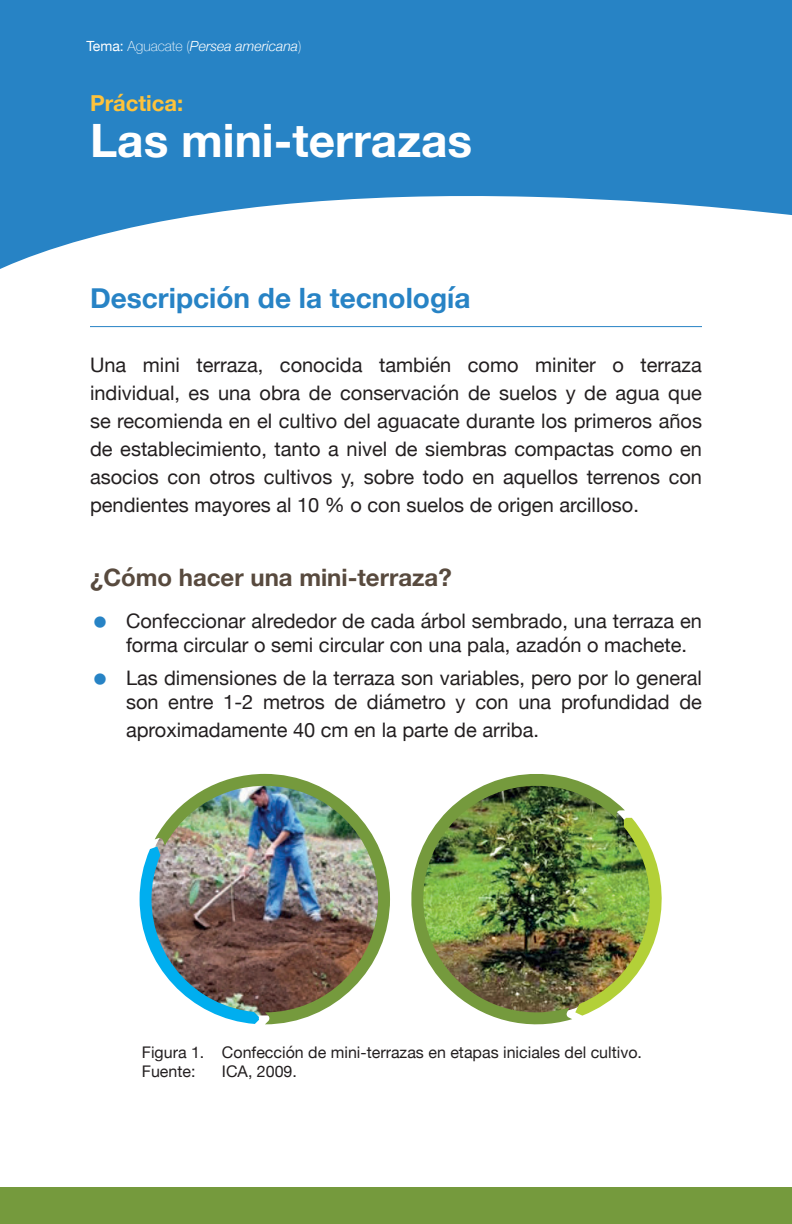
<style>
.page{position:relative;width:792px;height:1224px;background:#fff}
.page>*{position:absolute;margin:0;border:0;box-sizing:border-box;transform-origin:0 0}
.t1{font:700 46px "Helvetica Neue";color:#fff}
.t2{font:700 28px "Helvetica Neue";color:#2783c5}
.t3{font:700 24px "Helvetica Neue";color:#584a3e}
.t4{font:700 22px "Helvetica Neue";color:#fec33b}
.t5{font:20px/28px "Helvetica Neue";color:#231f20}
.t6{font:16px/19.2px "Helvetica Neue";color:#231f20}
.t7{font:italic 300 14px "Helvetica Neue";color:#fff}
.s1{font-weight:400;font-style:normal}
.s2{font-weight:100;font-style:normal}
</style>
<div class="page">
<div style="left:0;top:1188px;width:792px;height:36px;background:#759a3d"></div>
<svg style="left:0;top:0;width:792px;height:269px;fill:#2783c5"></svg>
<img style="left:155px;top:774px;width:235px;height:250px">
<img style="left:140px;top:846px;width:119px;height:178px">
<img style="left:411px;top:774px;width:214px;height:251px">
<img style="left:575px;top:818px;width:87px;height:198px">
<hr style="left:90px;top:326px;width:612px;height:1px;background:#2783c5">
<p class="t7" style="left:86px;top:35px;width:217px"><span class="s1">Tema:</span> <span class="s2">Aguacate (</span>Persea americana<span class="s2">)</span></p>
<p class="t4" style="left:90px;top:86px;width:95px">Práctica:</p>
<h1 class="t1" style="left:90px;top:105px;width:384px">Las mini-terrazas</h1>
<h2 class="t2" style="left:90px;top:276px;width:382px">Descripción de la tecnología</h2>
<p class="t5" style="left:90px;top:352px;width:614px;text-align:justify">Una mini terraza, conocida también como miniter o terraza individual, es una obra de conservación de suelos y de agua que se recomienda en el cultivo del aguacate durante los primeros años de establecimiento, tanto a nivel de siembras compactas como en asocios con otros cultivos y, sobre todo en aquellos terrenos con pendientes mayores al 10 % o con suelos de origen arcilloso.</p>
<p class="t3" style="left:90px;top:559px;width:363px">¿Cómo hacer una mini-terraza?</p>
<p class="t5" style="left:126px;top:610px;width:578px;line-height:24px">Confeccionar alrededor de cada árbol sembrado, una terraza en forma circular o semi circular con una pala, azadón o machete.</p>
<p class="t5" style="left:126px;top:667px;width:578px;line-height:24px">Las dimensiones de la terraza son variables, pero por lo general son entre 1-2 metros de diámetro y con una profundidad de</p>
<p class="t5" style="left:126px;top:717px;width:415px">aproximadamente 40 cm en la parte de arriba.</p>
<p class="t6" style="left:142px;top:1043px;width:502px">Figura 1. Confección de mini-terrazas en etapas iniciales del cultivo.<br>Fuente:</p>
<p class="t6" style="left:222px;top:1063px;width:77px">ICA, 2009.</p>
</div>
